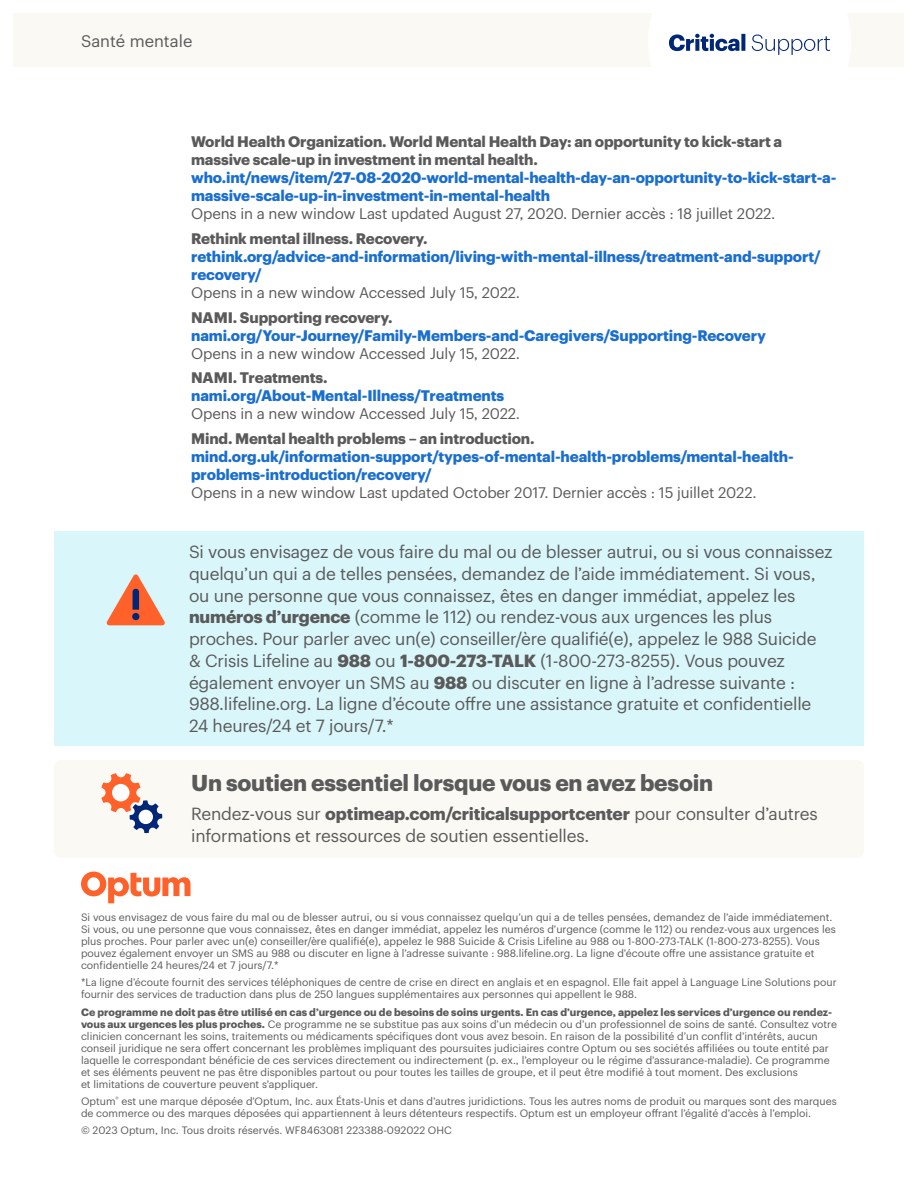
<style>
.page{position:relative;width:918px;height:1188px;background:#fff}
.page>*{position:absolute;margin:0;border:0;box-sizing:border-box;transform-origin:0 0}
.Section_Subhead{font:700 22.5px "Graphik UHG";letter-spacing:-.01em;color:#5a5a5a}
.Body{font:17.25px/21.8px "Graphik UHG";letter-spacing:-.01em;color:#5a5a5a}
.t1{font:16.5px "Graphik UHG";color:#5a5a5a}
.Body-2{font:700 15px/18px "Graphik UHG";letter-spacing:-.01em;color:#196ecf}
.Body-3{font:15px "Graphik UHG";letter-spacing:-.01em;color:#5a5a5a}
.Disclaimer_Copyright{font:10.5px/12px "Graphik UHG";color:#5a5a5a}
.s1{color:#5a5a5a}
.s2{font-weight:400;color:#5a5a5a}
.s3{font-weight:700}
</style>
<div class="page">
<div style="left:14px;top:14px;width:890px;height:54px;background:#fbf9f4"></div>
<svg style="left:648px;top:13px;width:203px;height:55px"></svg>
<div style="left:54px;top:760px;width:810px;height:98px;background:#fbf9f4;border-radius:7px"></div>
<svg style="left:81px;top:872px;width:109px;height:31px"></svg>
<svg style="left:101px;top:773px;width:61px;height:60px"></svg>
<div style="left:139px;top:810px;width:14px;height:14px;background:#fff;border-radius:50%"></div>
<div style="left:54px;top:531px;width:810px;height:214px;background:#d9f6fa"></div>
<svg style="left:106px;top:574px;width:59px;height:51px"></svg>
<p class="t1" style="left:81px;top:28px;width:113px">Santé mentale</p>
<p class="Body-2" style="left:191px;top:131px;width:647px"><span class="s1">World Health Organization. World Mental Health Day: an opportunity to kick-start a massive scale-up in investment in mental health. </span>who.int/news/item/27-08-2020-world-mental-health-day-an-opportunity-to-kick-start-a&shy;massive-scale-up-in-investment-in-mental-health</p>
<p class="Body-3" style="left:191px;top:202px;width:586px">Opens in a new window Last updated August 27, 2020. Dernier accès : 18 juillet 2022.</p>
<p class="Body-2" style="left:191px;top:228px;width:631px"><span class="s1">Rethink mental illness. Recovery. </span>rethink.org/advice-and-information/living-with-mental-illness/treatment-and-support/ recovery/<br><span class="s2">Opens in a new window Accessed July 15, 2022.</span></p>
<p class="Body-2" style="left:191px;top:307px;width:576px"><span class="s1">NAMI. Supporting recovery. </span>nami.org/Your-Journey/Family-Members-and-Caregivers/Supporting-Recovery<br><span class="s2">Opens in a new window Accessed July 15, 2022.</span></p>
<p class="Body-2" style="left:191px;top:368px;width:331px"><span class="s1">NAMI. Treatments. </span>nami.org/About-Mental-Illness/Treatments<br><span class="s2">Opens in a new window Accessed July 15, 2022.</span></p>
<p class="Body-2" style="left:191px;top:428px;width:604px"><span class="s1">Mind. Mental health problems – an introduction. </span>mind.org.uk/information-support/types-of-mental-health-problems/mental-health&shy;problems-introduction/recovery/<br><span class="s2">Opens in a new window Last updated October 2017. Dernier accès : 15 juillet 2022.</span></p>
<p class="Body" style="left:189px;top:540px;width:645px">Si vous envisagez de vous faire du mal ou de blesser autrui, ou si vous connaissez quelqu’un qui a de telles pensées, demandez de l’aide immédiatement. Si vous, ou une personne que vous connaissez, êtes en danger immédiat, appelez les <span class="s3">numéros d’urgence</span> (comme le 112) ou rendez-vous aux urgences les plus proches. Pour parler avec un(e) conseiller/ère qualifié(e), appelez le 988 Suicide &amp; Crisis Lifeline au <span class="s3">988</span> ou <span class="s3">1-800-273-TALK</span> (1-800-273-8255). Vous pouvez également envoyer un SMS au <span class="s3">988</span> ou discuter en ligne à l’adresse suivante :<br>988.lifeline.org. La ligne d’écoute offre une assistance gratuite et confidentielle 24 heures/24 et 7 jours/7.*</p>
<p class="Section_Subhead" style="left:191px;top:766px;width:524px">Un soutien essentiel lorsque vous en avez besoin</p>
<p class="Body" style="left:191px;top:801px;width:628px">Rendez-vous sur <span class="s3">optimeap.com/criticalsupportcenter</span> pour consulter d’autres informations et ressources de soutien essentielles.</p>
<p class="Disclaimer_Copyright" style="left:81px;top:911px;width:756px">Si vous envisagez de vous faire du mal ou de blesser autrui, ou si vous connaissez quelqu’un qui a de telles pensées, demandez de l’aide immédiatement.<br>Si vous, ou une personne que vous connaissez, êtes en danger immédiat, appelez les numéros d’urgence (comme le 112) ou rendez-vous aux urgences les plus proches. Pour parler avec un(e) conseiller/ère qualifié(e), appelez le 988 Suicide &amp; Crisis Lifeline au 988 ou 1-800-273-TALK (1-800-273-8255). Vous pouvez également envoyer un SMS au 988 ou discuter en ligne à l’adresse suivante : 988.lifeline.org. La ligne d’écoute offre une assistance gratuite et confidentielle 24 heures/24 et 7 jours/7.*</p>
<p class="Disclaimer_Copyright" style="left:81px;top:976px;width:757px">*La ligne d’écoute fournit des services téléphoniques de centre de crise en direct en anglais et en espagnol. Elle fait appel à Language Line Solutions pour fournir des services de traduction dans plus de 250 langues supplémentaires aux personnes qui appellent le 988.</p>
<p class="Disclaimer_Copyright" style="left:81px;top:1005px;width:758px"><span class="s3">Ce programme ne doit pas être utilisé en cas d’urgence ou de besoins de soins urgents. En cas d’urgence, appelez les services d’urgence ou rendez&shy;vous aux urgences les plus proches.</span> Ce programme ne se substitue pas aux soins d’un médecin ou d’un professionnel de soins de santé. Consultez votre clinicien concernant les soins, traitements ou médicaments spécifiques dont vous avez besoin. En raison de la possibilité d’un conflit d’intérêts, aucun conseil juridique ne sera offert concernant les problèmes impliquant des poursuites judiciaires contre Optum ou ses sociétés affiliées ou toute entité par laquelle le correspondant bénéficie de ces services directement ou indirectement (p. ex., l’employeur ou le régime d’assurance-maladie). Ce programme et ses éléments peuvent ne pas être disponibles partout ou pour toutes les tailles de groupe, et il peut être modifié à tout moment. Des exclusions<br>et limitations de couverture peuvent s’appliquer.</p>
<p class="Disclaimer_Copyright" style="left:81px;top:1094px;width:757px">Optum<sup>®</sup> est une marque déposée d’Optum, Inc. aux États-Unis et dans d’autres juridictions. Tous les autres noms de produit ou marques sont des marques de commerce ou des marques déposées qui appartiennent à leurs détenteurs respectifs. Optum est un employeur offrant l’égalité d’accès à l’emploi.</p>
<p class="Disclaimer_Copyright" style="left:81px;top:1123px;width:372px">© 2023 Optum, Inc. Tous droits réservés. WF8463081 223388-092022 OHC</p>
</div>
